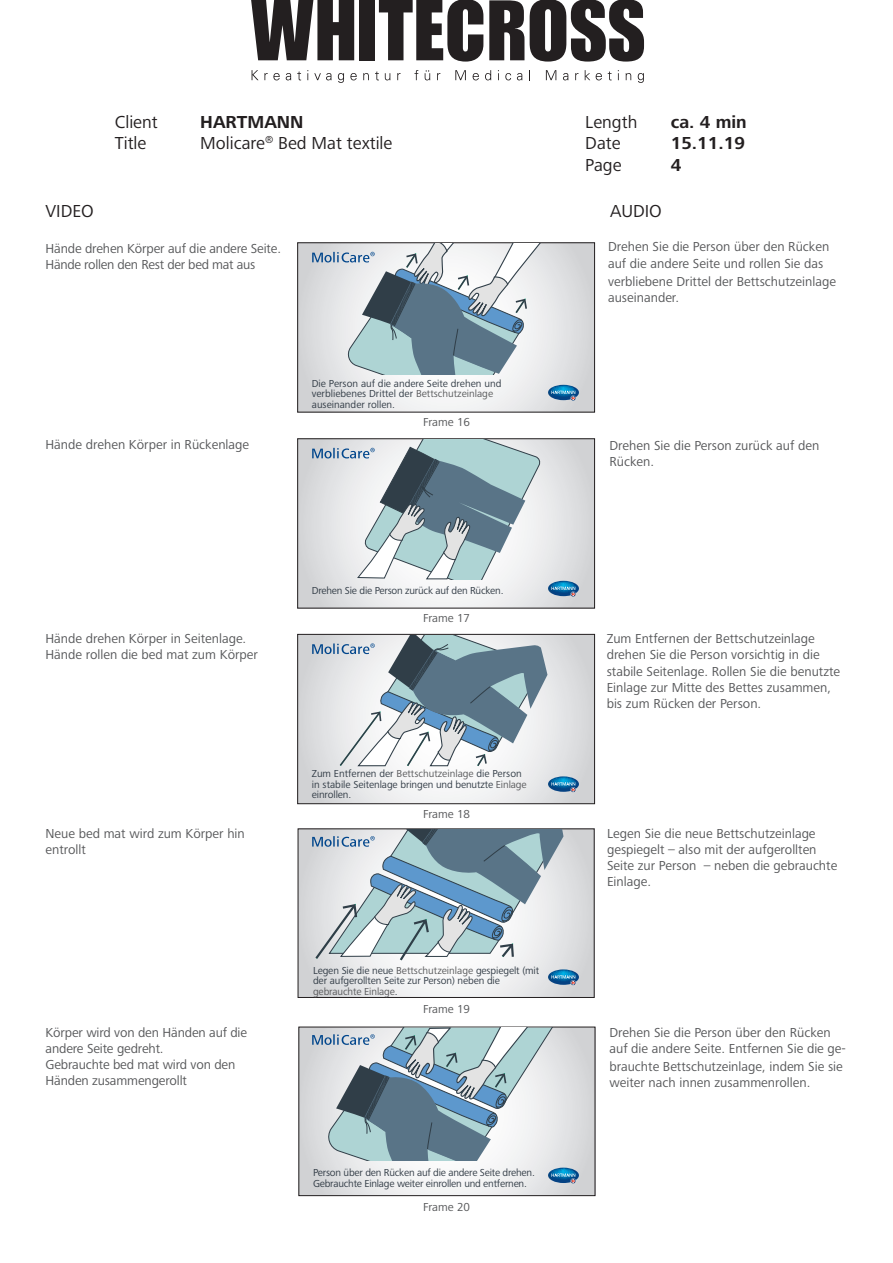
<style>
.page{position:relative;width:893px;height:1263px;background:#fff}
.page>*{position:absolute;margin:0;border:0;box-sizing:border-box;transform-origin:0 0}
.t1{font:18px "Frutiger Next LTW1 G";color:#231f20}
.t2{font:700 18px "Frutiger Next LTW1 G";color:#231f20}
.t3{font:13.5px/16.2px "Frutiger Next LTW1 G";color:#57585a}
.t4{font:13.5px "Frutiger Next LTW1 G";letter-spacing:-.02em;color:#57585a}
.t5{font:12px "Frutiger Next LTW1 G";color:#57585a}
.t6{font:10.5px/10.5px "Frutiger Next LTW1 G";letter-spacing:-.01em;color:#313b45}
.s1{color:#57585a}
</style>
<div class="page">
<svg style="left:252px;top:70px;width:28px;height:10px"></svg>
<svg style="left:286px;top:73px;width:5px;height:7px"></svg>
<svg style="left:297px;top:71px;width:4px;height:9px"></svg>
<svg style="left:314px;top:73px;width:17px;height:7px"></svg>
<svg style="left:338px;top:73px;width:6px;height:10px"></svg>
<svg style="left:350px;top:73px;width:7px;height:7px"></svg>
<svg style="left:363px;top:73px;width:6px;height:7px"></svg>
<svg style="left:375px;top:71px;width:4px;height:9px"></svg>
<svg style="left:385px;top:73px;width:5px;height:7px"></svg>
<svg style="left:397px;top:73px;width:4px;height:7px"></svg>
<svg style="left:414px;top:70px;width:4px;height:10px"></svg>
<svg style="left:425px;top:70px;width:5px;height:10px"></svg>
<svg style="left:455px;top:70px;width:11px;height:10px"></svg>
<svg style="left:473px;top:73px;width:6px;height:7px"></svg>
<svg style="left:485px;top:70px;width:6px;height:10px"></svg>
<svg style="left:505px;top:73px;width:6px;height:7px"></svg>
<svg style="left:517px;top:73px;width:5px;height:7px"></svg>
<svg style="left:546px;top:70px;width:10px;height:10px"></svg>
<svg style="left:563px;top:73px;width:5px;height:7px"></svg>
<svg style="left:575px;top:73px;width:3px;height:7px"></svg>
<svg style="left:585px;top:70px;width:5px;height:10px"></svg>
<svg style="left:596px;top:73px;width:6px;height:7px"></svg>
<svg style="left:608px;top:71px;width:4px;height:9px"></svg>
<svg style="left:626px;top:73px;width:5px;height:7px"></svg>
<svg style="left:638px;top:73px;width:6px;height:10px"></svg>
<div style="left:360px;top:0;width:15px;height:60px;background:#231f20"></div>
<svg style="left:379px;top:0;width:104px;height:62px"></svg>
<svg style="left:489px;top:0;width:35px;height:60px;background:#444142"></svg>
<svg style="left:530px;top:0;width:114px;height:62px"></svg>
<svg style="left:251px;top:0;width:103px;height:60px"></svg>
<svg style="left:299px;top:244px;width:294px;height:166px"></svg>
<div style="left:297px;top:242px;width:298px;height:170px;border:1px solid #231f20"></div>
<svg style="left:299px;top:636px;width:294px;height:166px"></svg>
<div style="left:297px;top:634px;width:298px;height:170px;border:1px solid #231f20"></div>
<svg style="left:299px;top:440px;width:294px;height:166px"></svg>
<div style="left:297px;top:438px;width:298px;height:170px;border:1px solid #231f20"></div>
<svg style="left:300px;top:830px;width:293px;height:166px"></svg>
<div style="left:298px;top:828px;width:297px;height:170px;border:1px solid #231f20"></div>
<svg style="left:300px;top:1029px;width:293px;height:165px"></svg>
<div style="left:298px;top:1027px;width:297px;height:169px;border:1px solid #231f20"></div>
<svg style="left:548px;top:385px;width:31px;height:15px"></svg>
<svg style="left:548px;top:581px;width:31px;height:15px"></svg>
<svg style="left:548px;top:776px;width:31px;height:16px"></svg>
<svg style="left:548px;top:969px;width:31px;height:16px"></svg>
<svg style="left:548px;top:1167px;width:31px;height:16px"></svg>
<svg style="left:312px;top:1028px;width:257px;height:132px;background:#a7bac3"></svg>
<svg style="left:312px;top:439px;width:229px;height:141px"></svg>
<svg style="left:312px;top:635px;width:235px;height:132px"></svg>
<svg style="left:312px;top:829px;width:251px;height:132px;background:#a9bdc7"></svg>
<svg style="left:312px;top:243px;width:235px;height:132px"></svg>
<h1 class="t1" style="left:115px;top:111px;width:44px">Client</h1>
<h1 class="t2" style="left:200px;top:111px;width:105px">HARTMANN</h1>
<h1 class="t1" style="left:115px;top:133px;width:33px">Title</h1>
<h1 class="t1" style="left:200px;top:133px;width:194px">Molicare<sup>®</sup> Bed Mat textile</h1>
<h1 class="t1" style="left:585px;top:111px;width:54px">Length</h1>
<h1 class="t2" style="left:671px;top:111px;width:77px">ca. 4 min</h1>
<h1 class="t1" style="left:585px;top:133px;width:37px">Date</h1>
<h1 class="t2" style="left:671px;top:133px;width:76px">15.11.19</h1>
<h1 class="t1" style="left:585px;top:155px;width:38px">Page</h1>
<h1 class="t2" style="left:671px;top:155px;width:12px">4</h1>
<h1 class="t1" style="left:45px;top:201px;width:50px">VIDEO</h1>
<h1 class="t1" style="left:610px;top:201px;width:53px">AUDIO</h1>
<p class="t3" style="left:45px;top:241px;width:237px">Hände drehen Körper auf die andere Seite.</p>
<p class="t4" style="left:45px;top:257px;width:211px">Hände rollen den Rest der bed mat aus</p>
<p class="t3" style="left:608px;top:239px;width:223px">Drehen Sie die Person über den Rücken auf die andere Seite und rollen Sie das</p>
<p class="t3" style="left:608px;top:273px;width:229px">verbliebene Drittel der Bettschutzeinlage auseinander.</p>
<p class="t6" style="left:312px;top:378px;width:191px">Die Person auf die andere Seite drehen und verbliebenes Drittel der <span class="s1">Bettschutzeinlage </span>auseinander rollen.</p>
<p class="t5" style="left:423px;top:415px;width:49px">Frame 16</p>
<p class="t3" style="left:45px;top:437px;width:205px">Hände drehen Körper in Rückenlage</p>
<p class="t3" style="left:609px;top:438px;width:211px">Drehen Sie die Person zurück auf den<br>Rücken.</p>
<p class="t6" style="left:312px;top:585px;width:193px">Drehen Sie die Person zurück auf den Rücken.</p>
<p class="t5" style="left:423px;top:611px;width:49px">Frame 17</p>
<p class="t3" style="left:45px;top:631px;width:202px">Hände drehen Körper in Seitenlage.</p>
<p class="t3" style="left:45px;top:647px;width:214px">Hände rollen die bed mat zum Körper</p>
<p class="t3" style="left:607px;top:631px;width:235px">Zum Entfernen der Bettschutzeinlage drehen Sie die Person vorsichtig in die stabile Seitenlage. Rollen Sie die benutzte Einlage zur Mitte des Bettes zusammen, bis zum Rücken der Person.</p>
<p class="t6" style="left:312px;top:769px;width:216px">Zum Entfernen der <span class="s1">Bettschutzeinlage</span> die Person in stabile Seitenlage bringen und benutzte <span class="s1">Einlage </span>einrollen.</p>
<p class="t5" style="left:423px;top:807px;width:49px">Frame 18</p>
<p class="t3" style="left:45px;top:825px;width:201px">Neue bed mat wird zum Körper hin entrollt</p>
<p class="t3" style="left:607px;top:825px;width:232px">Legen Sie die neue Bettschutzeinlage gespiegelt – also mit der aufgerollten<br>Seite zur Person – neben die gebrauchte<br>Einlage.</p>
<p class="t6" style="left:313px;top:965px;width:228px">Legen Sie die neue <span class="s1">Bettschutzeinlage</span> gespiegelt (mit der aufgerollten Seite zur Person) neben die <span class="s1">gebrauchte Einlage</span>.</p>
<p class="t5" style="left:423px;top:1002px;width:49px">Frame 19</p>
<p class="t3" style="left:45px;top:1024px;width:203px">Körper wird von den Händen auf die andere Seite gedreht.</p>
<p class="t3" style="left:45px;top:1057px;width:191px">Gebrauchte bed mat wird von den<br>Händen zusammengerollt</p>
<p class="t3" style="left:609px;top:1024px;width:238px">Drehen Sie die Person über den Rücken auf die andere Seite. Entfernen Sie die ge-</p>
<p class="t3" style="left:609px;top:1059px;width:235px">brauchte Bettschutzeinlage, indem Sie sie weiter nach innen zusammenrollen.</p>
<p class="t6" style="left:313px;top:1168px;width:223px">Person über den Rücken auf die andere Seite drehen.<br>Gebrauchte Einlage weiter einrollen und entfernen.</p>
<p class="t5" style="left:423px;top:1200px;width:49px">Frame 20</p>
</div>
